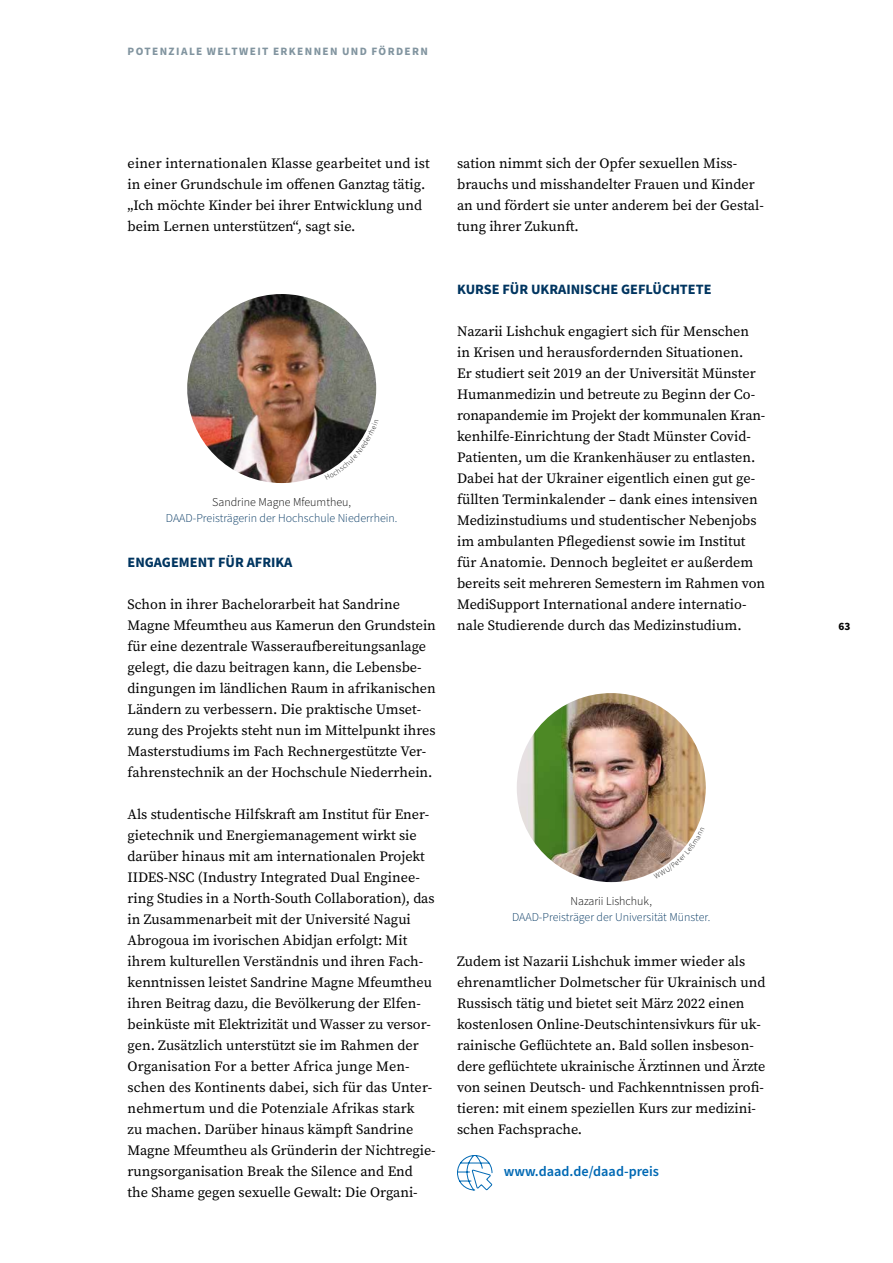
<style>
.page{position:relative;width:893px;height:1263px;background:#fff}
.page>*{position:absolute;margin:0;border:0;box-sizing:border-box;transform-origin:0 0}
.t1{font:14.25px/21px "Source Serif Pro";color:#000}
.t2{font:700 14.25px "Source Sans Pro";color:#003560}
.t3{font:600 14.25px "Source Sans Pro";color:#0069b4}
.t4{font:300 12px "Source Sans Pro";color:#003560}
.t5{font:300 12px "Source Sans Pro";color:#000}
.t6{font:700 11.25px "Source Sans Pro";letter-spacing:.12em;color:#81949f}
.t7{font:700 11.25px "Source Sans Pro";color:#000}
</style>
<div class="page">
<svg style="left:457px;top:1155px;width:36px;height:36px"></svg>
<img style="left:187px;top:294px;width:189px;height:189px;border-radius:94px">
<img style="left:517px;top:693px;width:189px;height:189px;border-radius:94px">
<svg style="left:325px;top:420px;width:46px;height:53px"></svg>
<svg style="left:654px;top:828px;width:43px;height:44px"></svg>
<p class="t6" style="left:128px;top:44px;width:40px">POTENZIAL</p>
<p class="t6" style="left:196px;top:44px;width:38px">E WELTW</p>
<p class="t6" style="left:250px;top:44px;width:131px">EIT ERKENNEN UND FÖRD</p>
<p class="t6" style="left:405px;top:44px;width:16px">ERN</p>
<p class="t1" style="left:128px;top:153px;width:304px">einer internationalen Klasse gearbeitet und ist in einer Grundschule im offenen Ganztag tätig. „Ich möchte Kinder bei ihrer Entwicklung und beim Lernen unterstützen“, sagt sie.</p>
<p class="t5" style="left:212px;top:494px;width:140px">Sandrine Magne Mfeumtheu,</p>
<p class="t4" style="left:166px;top:510px;width:233px">DAAD-Preisträgerin der Hochschule Niederrhein.</p>
<p class="t2" style="left:128px;top:553px;width:166px">ENGAGEMENT FÜR AFRIKA</p>
<p class="t1" style="left:128px;top:594px;width:310px">Schon in ihrer Bachelorarbeit hat Sandrine Magne Mfeumtheu aus Kamerun den Grundstein für eine dezentrale Wasseraufbereitungsanlage gelegt, die dazu beitragen kann, die Lebensbe&shy;dingungen im ländlichen Raum in afrikanischen Ländern zu verbessern. Die praktische Umset&shy;zung des Projekts steht nun im Mittelpunkt ihres Masterstudiums im Fach Rechnergestützte Ver&shy;fahrenstechnik an der Hochschule Niederrhein.</p>
<p class="t1" style="left:128px;top:804px;width:310px">Als studentische Hilfskraft am Institut für Ener&shy;gietechnik und Energiemanagement wirkt sie darüber hinaus mit am internationalen Projekt IIDES-NSC (Industry Integrated Dual Enginee&shy;ring Studies in a North-South Collaboration), das in Zusammenarbeit mit der Université Nagui Abrogoua im ivorischen Abidjan erfolgt: Mit ihrem kulturellen Verständnis und ihren Fach&shy;kenntnissen leistet Sandrine Magne Mfeumtheu ihren Beitrag dazu, die Bevölkerung der Elfen&shy;beinküste mit Elektrizität und Wasser zu versor&shy;gen. Zusätzlich unterstützt sie im Rahmen der Organisation For a better Africa junge Men&shy;schen des Kontinents dabei, sich für das Unter&shy;nehmertum und die Potenziale Afrikas stark<br>zu machen. Darüber hinaus kämpft Sandrine Magne Mfeumtheu als Gründerin der Nichtregie&shy;rungsorganisation Break the Silence and End the Shame gegen sexuelle Gewalt: Die Organi-</p>
<p class="t1" style="left:457px;top:153px;width:308px">sation nimmt sich der Opfer sexuellen Miss&shy;brauchs und misshandelter Frauen und Kinder an und fördert sie unter anderem bei der Gestal&shy;tung ihrer Zukunft.</p>
<p class="t2" style="left:457px;top:280px;width:254px">KURSE FÜR UKRAINISCHE GEFLÜCHTETE</p>
<p class="t1" style="left:457px;top:321px;width:310px">Nazarii Lishchuk engagiert sich für Menschen in Krisen und herausfordernden Situationen.<br>Er studiert seit 2019 an der Universität Münster Humanmedizin und betreute zu Beginn der Co&shy;ronapandemie im Projekt der kommunalen Kran&shy;kenhilfe-Einrichtung der Stadt Münster Covid-Patienten, um die Krankenhäuser zu entlasten.<br>Dabei hat der Ukrainer eigentlich einen gut ge&shy;füllten Terminkalender – dank eines intensiven Medizinstudiums und studentischer Nebenjobs im ambulanten Pflegedienst sowie im Institut für Anatomie. Dennoch begleitet er außerdem bereits seit mehreren Semestern im Rahmen von MediSupport International andere internatio&shy;nale Studierende durch das Medizinstudium.</p>
<p class="t5" style="left:571px;top:893px;width:83px">Nazarii Lishchuk,</p>
<p class="t4" style="left:512px;top:909px;width:200px">DAAD-Preisträger der Universität Münster.</p>
<p class="t1" style="left:457px;top:951px;width:310px">Zudem ist Nazarii Lishchuk immer wieder als ehrenamtlicher Dolmetscher für Ukrainisch und Russisch tätig und bietet seit März 2022 einen kostenlosen Online-Deutschintensivkurs für uk&shy;rainische Geflüchtete an. Bald sollen insbeson&shy;dere geflüchtete ukrainische Ärztinnen und Ärzte von seinen Deutsch- und Fachkenntnissen profi&shy;tieren: mit einem speziellen Kurs zur medizini&shy;schen Fachsprache.</p>
<p class="t3" style="left:504px;top:1162px;width:157px">www.daad.de/daad-preis</p>
<p class="t7" style="left:838px;top:619px;width:13px">63</p>
</div>
